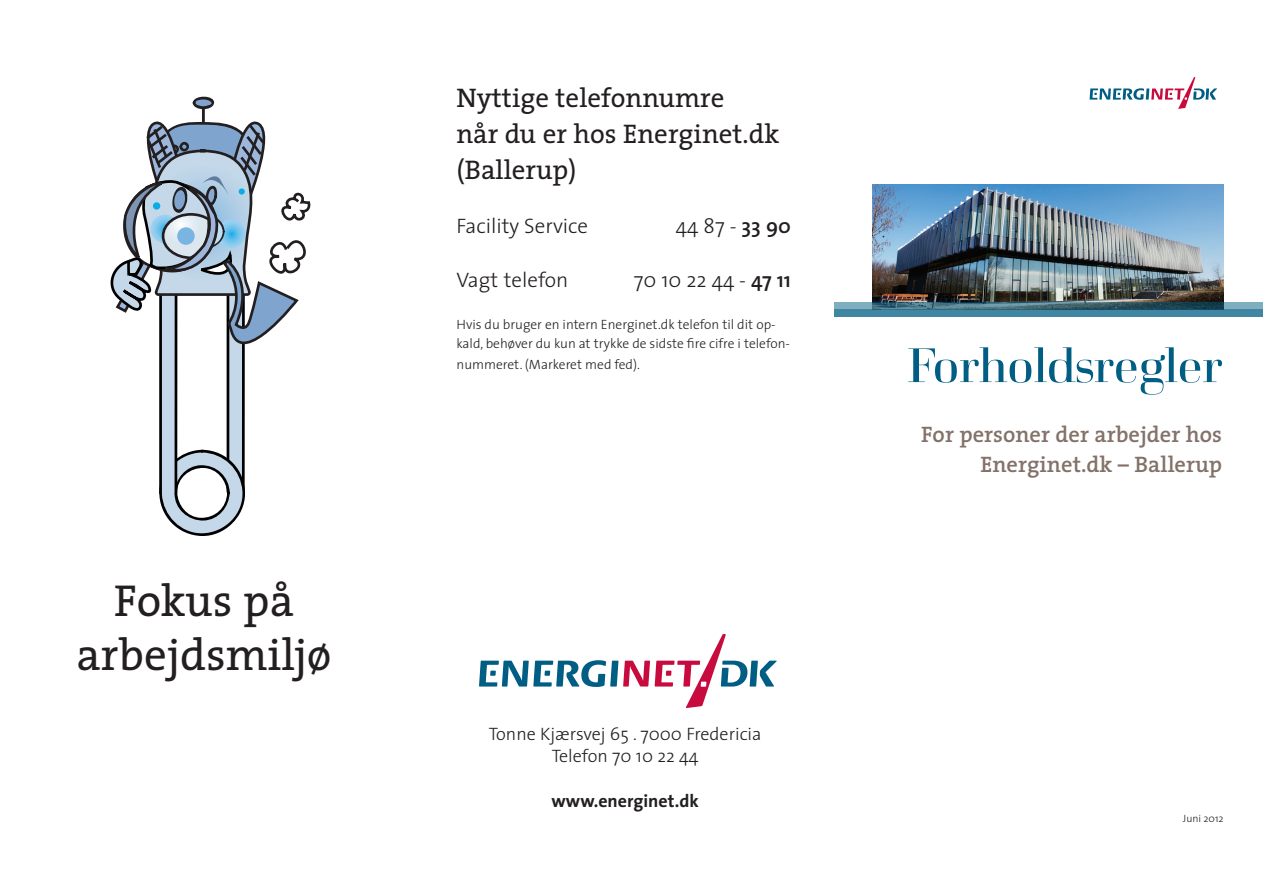
<style>
.page{position:relative;width:1263px;height:893px;background:#fff}
.page>*{position:absolute;margin:0;border:0;box-sizing:border-box;transform-origin:0 0}
.t1{font:51px "De Archie Display";color:#005d83}
.t2{font:45px/54px "The Serif";color:#231f20;text-align:center}
.t3{font:27px/36px "The Serif";color:#231f20}
.t4{font:600 22.5px/30px "The Serif";color:#837269;text-align:right}
.t5{font:300 21px "The Sans";color:#231f20}
.t6{font:300 18px/22.5px "The Sans";color:#231f20;text-align:center}
.t7{font:700 18px "The Sans";color:#231f20}
.t8{font:300 13.5px/19.5px "The Sans";color:#231f20}
.t9{font:300 10.5px "The Sans";color:#231f20}
.s1{font-weight:600}
</style>
<div class="page">
<svg style="left:1089px;top:77px;width:128px;height:32px"></svg>
<svg style="left:479px;top:634px;width:298px;height:74px"></svg>
<img style="left:873px;top:185px;width:350px;height:117px">
<svg style="left:834px;top:302px;width:428px;height:7px;background:#47707f"></svg>
<div style="left:834px;top:309px;width:428px;height:7px;background:#4085a2"></div>
<svg style="left:111px;top:97px;width:199px;height:439px"></svg>
<h2 class="t2" style="left:77px;top:574px;width:257px">Fokus på arbejdsmiljø</h2>
<h3 class="t3" style="left:456px;top:80px;width:324px">Nyttige telefonnumre<br>når du er hos Energinet.dk (Ballerup)</h3>
<h3 class="t5" style="left:456px;top:212px;width:133px">Facility Service</h3>
<h3 class="t5" style="left:676px;top:212px;width:117px">44 87 - <span class="s1">33 90</span></h3>
<h3 class="t5" style="left:456px;top:266px;width:113px">Vagt telefon</h3>
<h3 class="t5" style="left:634px;top:266px;width:159px">70 10 22 44 - <span class="s1">47 11</span></h3>
<p class="t8" style="left:456px;top:315px;width:335px">Hvis du bruger en intern Energinet.dk telefon til dit op&shy;kald, behøver du kun at trykke de sidste fire cifre i telefon-</p>
<p class="t8" style="left:456px;top:355px;width:185px">nummeret. (Markeret med fed).</p>
<h3 class="t6" style="left:489px;top:722px;width:274px">Tonne Kjærsvej 65 . 7000 Fredericia<br>Telefon 70 10 22 44</h3>
<h3 class="t7" style="left:551px;top:789px;width:149px">www.energinet.dk</h3>
<h1 class="t1" style="left:907px;top:334px;width:316px">Forholdsregler</h1>
<h3 class="t4" style="left:921px;top:420px;width:302px">For personer der arbejder hos<br>Energinet.dk – Ballerup</h3>
<p class="t9" style="left:1183px;top:812px;width:42px">Juni 2012</p>
</div>
